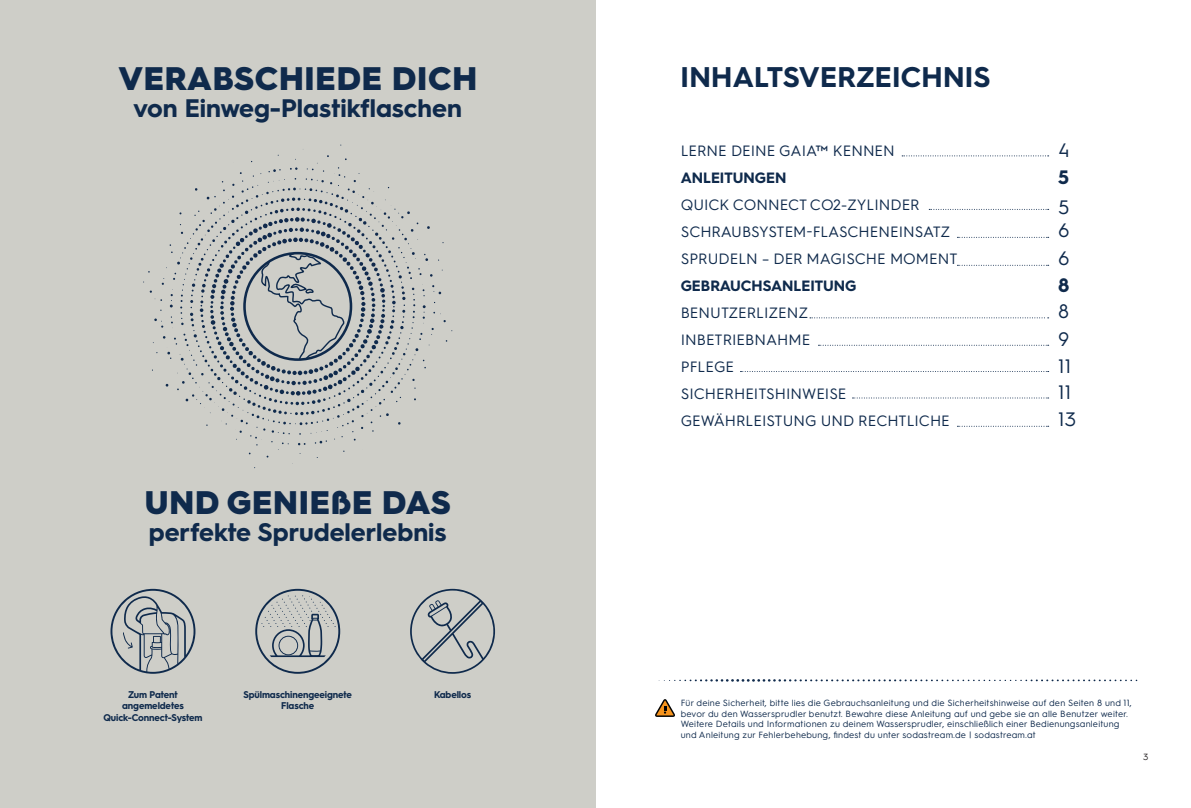
<style>
.page{position:relative;width:1191px;height:808px;background:#fff}
.page>*{position:absolute;margin:0;border:0;box-sizing:border-box;transform-origin:0 0}
.t1{font:900 32.7px "Hurme Geometric Sans 3";letter-spacing:.025em;color:#0f2a4c}
.t2{font:700 28.5px "Hurme Geometric Sans 3";letter-spacing:.01em;color:#0f2a4c}
.t3{font:700 25.5px "Hurme Geometric Sans 3";color:#0f2a4c}
.t4{font:19.5px/27px "Hurme Geometric Sans 3";color:#0f2a4c}
.t5{font:700 19.5px "Hurme Geometric Sans 3";color:#0f2a4c}
.t6{font:15px/27px "Hurme Geometric Sans 3";color:#0f2a4c}
.t7{font:700 15px "Hurme Geometric Sans 3";color:#0f2a4c}
.t8{font:700 9.75px/11.7px "Hurme Geometric Sans 3";letter-spacing:-.01em;color:#0f2a4c;text-align:center;scale:.95 1}
.t9{font:9px/10.5px "Hurme Geometric Sans 3";letter-spacing:.02em;color:#0f2a4c}
.t10{font:9px "Hurme Geometric Sans 3";color:#231f20}
</style>
<div class="page">
<div style="left:0;top:0;width:595px;height:808px;background:#cecec8"></div>
<svg style="left:143px;top:145px;width:300px;height:160px"></svg>
<svg style="left:152px;top:305px;width:300px;height:163px"></svg>
<svg style="left:110px;top:589px;width:85px;height:85px"></svg>
<svg style="left:410px;top:589px;width:85px;height:85px"></svg>
<svg style="left:255px;top:589px;width:85px;height:85px"></svg>
<svg style="left:957px;top:265px;width:91px;height:1px"></svg>
<svg style="left:957px;top:237px;width:91px;height:1px"></svg>
<svg style="left:929px;top:209px;width:119px;height:1px"></svg>
<svg style="left:902px;top:156px;width:146px;height:1px"></svg>
<svg style="left:810px;top:317px;width:238px;height:1px"></svg>
<svg style="left:818px;top:345px;width:230px;height:1px"></svg>
<svg style="left:740px;top:371px;width:308px;height:1px"></svg>
<svg style="left:852px;top:398px;width:196px;height:1px"></svg>
<svg style="left:957px;top:426px;width:91px;height:1px"></svg>
<svg style="left:655px;top:699px;width:20px;height:18px"></svg>
<svg style="left:658px;top:679px;width:479px;height:3px"></svg>
<h1 class="t1" style="left:118px;top:56px;width:360px">VERABSCHIEDE DICH</h1>
<h3 class="t3" style="left:134px;top:90px;width:330px">von Einweg-Plastikflaschen</h3>
<h1 class="t1" style="left:145px;top:480px;width:307px">UND GENIEßE DAS</h1>
<h3 class="t3" style="left:149px;top:514px;width:299px">perfekte Sprudelerlebnis</h3>
<p class="t8" style="left:103px;top:688px;width:106px">Zum Patent angemeldetes<br>Quick-Connect-System</p>
<p class="t8" style="left:243px;top:688px;width:116px">Spülmaschinengeeignete</p>
<p class="t8" style="left:434px;top:688px;width:41px">Kabellos</p>
<p class="t8" style="left:281px;top:699px;width:36px">Flasche</p>
<h2 class="t2" style="left:680px;top:57px;width:311px">INHALTSVERZEICHNIS</h2>
<h3 class="t6" style="left:680px;top:137px;width:216px">LERNE DEINE GAIA™ KENNEN</h3>
<h3 class="t7" style="left:680px;top:168px;width:107px">ANLEITUNGEN</h3>
<h3 class="t6" style="left:680px;top:191px;width:278px">QUICK CONNECT CO2-ZYLINDER<br>SCHRAUBSYSTEM-FLASCHENEINSATZ<br>SPRUDELN – DER MAGISCHE MOMENT</h3>
<h3 class="t7" style="left:680px;top:276px;width:177px">GEBRAUCHSANLEITUNG</h3>
<h3 class="t6" style="left:680px;top:299px;width:271px">BENUTZERLIZENZ<br>INBETRIEBNAHME<br>PFLEGE<br>SICHERHEITSHINWEISE<br>GEWÄHRLEISTUNG UND RECHTLICHE</h3>
<h3 class="t4" style="left:1058px;top:136px;width:13px">4</h3>
<h3 class="t5" style="left:1058px;top:163px;width:12px">5</h3>
<h3 class="t4" style="left:1058px;top:194px;width:13px;line-height:23.7px">5<br>6</h3>
<h3 class="t4" style="left:1058px;top:244px;width:13px">6</h3>
<h3 class="t4" style="left:1058px;top:296px;width:19px">8<br>9<br>11<br>11<br>13</h3>
<h3 class="t5" style="left:1058px;top:272px;width:13px">8</h3>
<p class="t9" style="left:680px;top:697px;width:452px">Für deine Sicherheit, bitte lies die Gebrauchsanleitung und die Sicherheitshinweise auf den Seiten 8 und 11, bevor du den Wassersprudler benutzt. Bewahre diese Anleitung auf und gebe sie an alle Benutzer weiter.<br>Weitere Details und Informationen zu deinem Wassersprudler, einschließlich einer Bedienungsanleitung und Anleitung zur Fehlerbehebung, findest du unter sodastream.de | sodastream.at</p>
<p class="t10" style="left:1143px;top:751px;width:7px">3</p>
</div>
